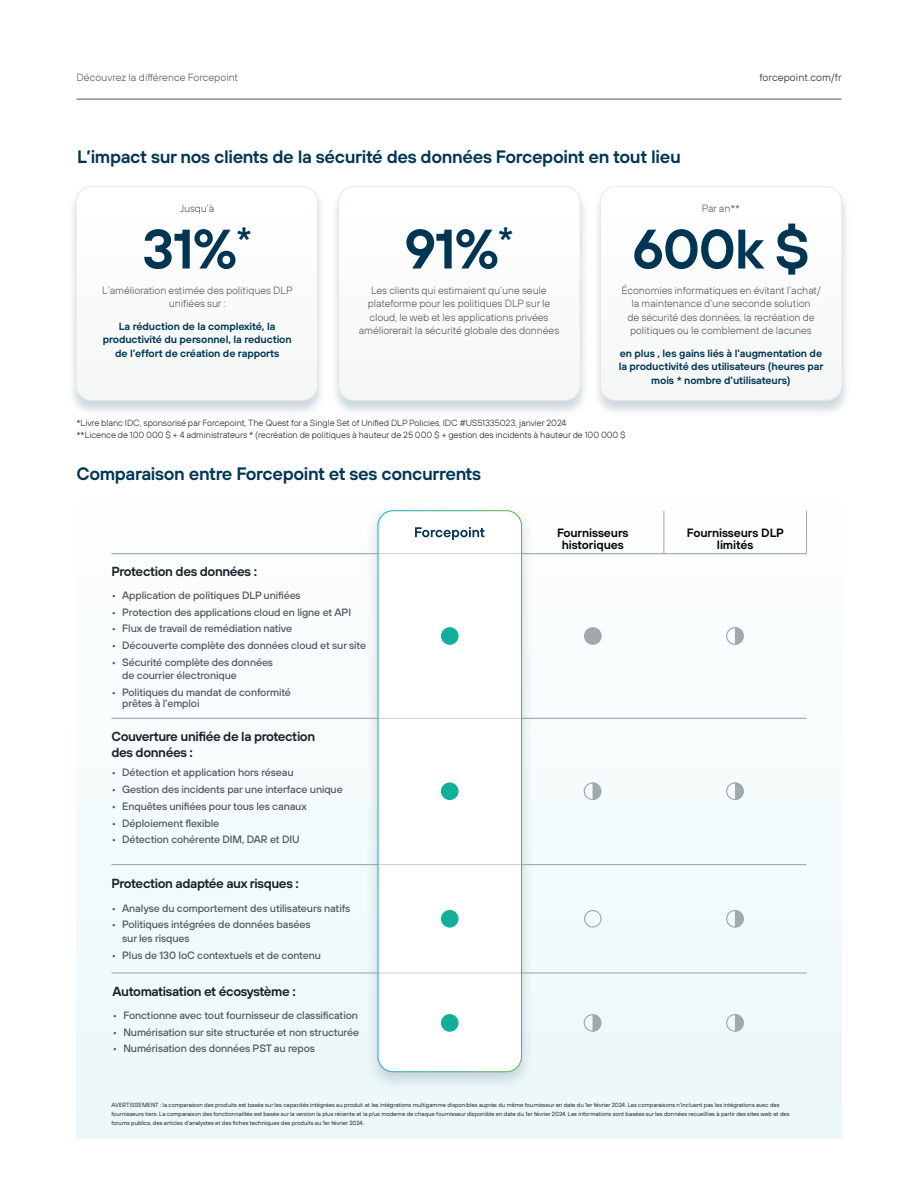
<style>
.page{position:relative;width:918px;height:1188px;background:#fff}
.page>*{position:absolute;margin:0;border:0;box-sizing:border-box;transform-origin:0 0}
.t1{font:600 55.5px "FP Sans";letter-spacing:-.025em;color:#003654}
.t2{font:600 18px "FP Sans";letter-spacing:-.02em;color:#003654}
.t3{font:600 13.2px/15.8px "FP Sans";letter-spacing:-.03em;color:#1a2229}
.t4{font:600 12px/12px "FP Sans";letter-spacing:-.01em;color:#040503;text-align:center}
.t5{font:500 10.65px/13.6px "FP Sans";letter-spacing:-.01em;color:#52575a}
.t6{font:300 10.5px/13.5px "FP Sans";letter-spacing:-.01em;color:#53575a;text-align:center}
.t7{font:600 10.5px/13.5px "FP Sans";letter-spacing:-.01em;color:#003654;text-align:center}
.t8{font:300 10.5px "FP Sans";letter-spacing:.01em;color:#1d252c}
.t9{font:300 9px/12px "FP Sans";letter-spacing:-.01em;color:#231f20}
.t10{font:6px/9px "FP Sans";color:#231f20}
</style>
<div class="page">
<div style="left:67px;top:185px;width:260px;height:231px;background:#003654;opacity:.2"></div>
<svg style="left:76px;top:187px;width:242px;height:213px"></svg>
<div style="left:76px;top:186px;width:242px;height:215px;border:1px solid #e5e8e9;border-radius:15px"></div>
<div style="left:330px;top:185px;width:259px;height:231px;background:#003654;opacity:.2"></div>
<svg style="left:339px;top:187px;width:241px;height:213px"></svg>
<div style="left:338px;top:186px;width:243px;height:215px;border:1px solid #e5e8e9;border-radius:15px"></div>
<div style="left:592px;top:185px;width:259px;height:231px;background:#003654;opacity:.2"></div>
<svg style="left:600px;top:187px;width:242px;height:213px"></svg>
<div style="left:600px;top:186px;width:242px;height:215px;border:1px solid #e5e8e9;border-radius:15px"></div>
<div style="left:77px;top:480px;width:764px;height:658px;background:#f4fbfc"></div>
<img style="left:358px;top:498px;width:182px;height:589px">
<div style="left:378px;top:511px;width:144px;height:561px;background:#fff;border-radius:15px"></div>
<div style="left:441px;top:627px;width:18px;height:18px;background:#12b09a;border-radius:50%"></div>
<div style="left:584px;top:627px;width:18px;height:18px;background:#a1a9ac;border-radius:50%"></div>
<div style="left:441px;top:782px;width:18px;height:18px;background:#12b09a;border-radius:50%"></div>
<div style="left:441px;top:910px;width:18px;height:18px;background:#12b09a;border-radius:50%"></div>
<div style="left:584px;top:782px;width:17px;height:18px;border:1px solid #a1a9ac;border-radius:50%"></div>
<svg style="left:593px;top:782px;width:8px;height:18px"></svg>
<div style="left:726px;top:782px;width:18px;height:18px;border:1px solid #a1a9ac;border-radius:50%"></div>
<svg style="left:735px;top:782px;width:9px;height:18px"></svg>
<div style="left:441px;top:1014px;width:18px;height:18px;background:#12b09a;border-radius:50%"></div>
<div style="left:584px;top:1014px;width:17px;height:18px;border:1px solid #a1a9ac;border-radius:50%"></div>
<svg style="left:593px;top:1014px;width:8px;height:18px"></svg>
<div style="left:726px;top:1014px;width:18px;height:18px;border:1px solid #a1a9ac;border-radius:50%"></div>
<svg style="left:735px;top:1014px;width:9px;height:18px"></svg>
<div style="left:726px;top:910px;width:18px;height:18px;border:1px solid #a1a9ac;border-radius:50%"></div>
<svg style="left:735px;top:910px;width:9px;height:18px"></svg>
<div style="left:584px;top:910px;width:18px;height:18px;border:1px solid #a1a9ac;border-radius:50%"></div>
<div style="left:726px;top:627px;width:18px;height:18px;border:1px solid #a1a9ac;border-radius:50%"></div>
<svg style="left:735px;top:627px;width:9px;height:18px"></svg>
<svg style="left:415px;top:527px;width:69px;height:13px"></svg>
<hr style="left:111px;top:553px;width:267px;height:1px;background:#a1a9ac">
<hr style="left:378px;top:553px;width:143px;height:1px;background:#cdd3d3">
<hr style="left:522px;top:553px;width:285px;height:1px;background:#a1a9ac">
<hr style="left:111px;top:718px;width:267px;height:1px;background:#a1a9ac">
<hr style="left:378px;top:718px;width:143px;height:1px;background:#cdd3d3">
<hr style="left:522px;top:718px;width:285px;height:1px;background:#a1a9ac">
<hr style="left:111px;top:864px;width:267px;height:1px;background:#a1a9ac">
<hr style="left:378px;top:864px;width:143px;height:1px;background:#cdd3d3">
<hr style="left:522px;top:864px;width:285px;height:1px;background:#a1a9ac">
<hr style="left:111px;top:972px;width:267px;height:2px;background:#a1a9ac">
<hr style="left:378px;top:972px;width:143px;height:2px;background:#cdd3d3">
<hr style="left:522px;top:972px;width:285px;height:2px;background:#a1a9ac">
<hr style="left:664px;top:511px;width:1px;height:43px;background:#a1a9ac">
<hr style="left:806px;top:511px;width:1px;height:43px;background:#a1a9ac">
<div style="left:377px;top:510px;width:145px;height:562px;border:1px solid #fff;border-radius:15px"></div>
<hr style="left:76px;top:99px;width:766px;height:1px;background:#53575a">
<p class="t6" style="left:77px;top:70px;width:163px">Découvrez la différence Forcepoint</p>
<p class="t8" style="left:759px;top:71px;width:84px">forcepoint.com/fr</p>
<h2 class="t2" style="left:77px;top:145px;width:605px">L’impact sur nos clients de la sécurité des données Forcepoint en tout lieu</h2>
<p class="t6" style="left:180px;top:201px;width:36px">Jusqu’à</p>
<p class="t6" style="left:702px;top:201px;width:40px">Par an**</p>
<h1 class="t1" style="left:143px;top:212px;width:111px">31%<sup>*</sup></h1>
<h1 class="t1" style="left:404px;top:212px;width:111px">91%<sup>*</sup></h1>
<h1 class="t1" style="left:632px;top:212px;width:179px">600k $</h1>
<p class="t6" style="left:102px;top:283px;width:192px">L’amélioration estimée des politiques DLP unifiées sur :</p>
<p class="t7" style="left:103px;top:319px;width:190px">La réduction de la complexité, la productivité du personnel, la reduction de l’effort de création de rapports</p>
<p class="t6" style="left:359px;top:283px;width:202px">Les clients qui estimaient qu’une seule plateforme pour les politiques DLP sur le cloud, le web et les applications privées améliorerait la sécurité globale des données</p>
<p class="t6" style="left:621px;top:283px;width:201px">Économies informatiques en évitant l’achat/ la maintenance d’une seconde solution<br>de sécurité des données, la recréation de politiques ou le comblement de lacunes</p>
<p class="t7" style="left:619px;top:346px;width:206px">en plus , les gains liés à l’augmentation de la productivité des utilisateurs (heures par mois * nombre d’utilisateurs)</p>
<p class="t9" style="left:76px;top:417px;width:551px">*Livre blanc IDC, sponsorisé par Forcepoint, The Quest for a Single Set of Unified DLP Policies, IDC #US51335023, janvier 2024<br>**Licence de 100 000 $ + 4 administrateurs * (recréation de politiques à hauteur de 25 000 $ + gestion des incidents à hauteur de 100 000 $</p>
<h2 class="t2" style="left:76px;top:462px;width:406px">Comparaison entre Forcepoint et ses concurrents</h2>
<p class="t3" style="left:111px;top:563px;width:147px">Protection des données :</p>
<p class="t5" style="left:111px;top:588px;width:191px">• Application de politiques DLP unifiées</p>
<p class="t5" style="left:111px;top:605px;width:241px">• Protection des applications cloud en ligne et API</p>
<p class="t5" style="left:111px;top:622px;width:182px">• Flux de travail de remédiation native</p>
<p class="t5" style="left:111px;top:638px;width:256px">• Découverte complète des données cloud et sur site</p>
<p class="t5" style="left:122px;top:655px;width:152px;text-indent:-11px">• Sécurité complète des données de courrier électronique</p>
<p class="t5" style="left:122px;top:687px;width:170px;line-height:10.6px;text-indent:-11px">• Politiques du mandat de conformité prêtes à l'emploi</p>
<p class="t3" style="left:111px;top:728px;width:205px">Couverture unifiée de la protection des données :</p>
<p class="t5" style="left:111px;top:766px;width:184px">• Détection et application hors réseau</p>
<p class="t5" style="left:111px;top:782px;width:233px">• Gestion des incidents par une interface unique</p>
<p class="t5" style="left:111px;top:799px;width:197px">• Enquêtes unifiées pour tous les canaux</p>
<p class="t5" style="left:111px;top:816px;width:109px">• Déploiement flexible</p>
<p class="t5" style="left:111px;top:832px;width:190px">• Détection cohérente DIM, DAR et DIU</p>
<p class="t3" style="left:111px;top:875px;width:189px">Protection adaptée aux risques :</p>
<p class="t5" style="left:111px;top:901px;width:240px">• Analyse du comportement des utilisateurs natifs</p>
<p class="t5" style="left:122px;top:917px;width:190px;text-indent:-11px">• Politiques intégrées de données basées sur les risques</p>
<p class="t5" style="left:111px;top:948px;width:211px">• Plus de 130 IoC contextuels et de contenu</p>
<p class="t3" style="left:113px;top:983px;width:185px">Automatisation et écosystème :</p>
<p class="t5" style="left:113px;top:1008px;width:247px">• Fonctionne avec tout fournisseur de classification</p>
<p class="t5" style="left:113px;top:1025px;width:248px">• Numérisation sur site structurée et non structurée</p>
<p class="t5" style="left:113px;top:1042px;width:204px">• Numérisation des données PST au repos</p>
<p class="t4" style="left:557px;top:526px;width:73px">Fournisseurs historiques</p>
<p class="t4" style="left:687px;top:526px;width:99px">Fournisseurs DLP limités</p>
<p class="t10" style="left:111px;top:1101px;width:680px">AVERTISSEMENT : la comparaison des produits est basée sur les capacités intégrées au produit et les intégrations multigamme disponibles auprès du même fournisseur en date du 1er février 2024. Les comparaisons n'incluent pas les intégrations avec des fournisseurs tiers. La comparaison des fonctionnalités est basée sur la version la plus récente et la plus moderne de chaque fournisseur disponible en date du 1er février 2024. Les informations sont basées sur les données recueillies à partir des sites web et des forums publics, des articles d’analystes et des fiches techniques des produits au 1er février 2024.</p>
</div>
